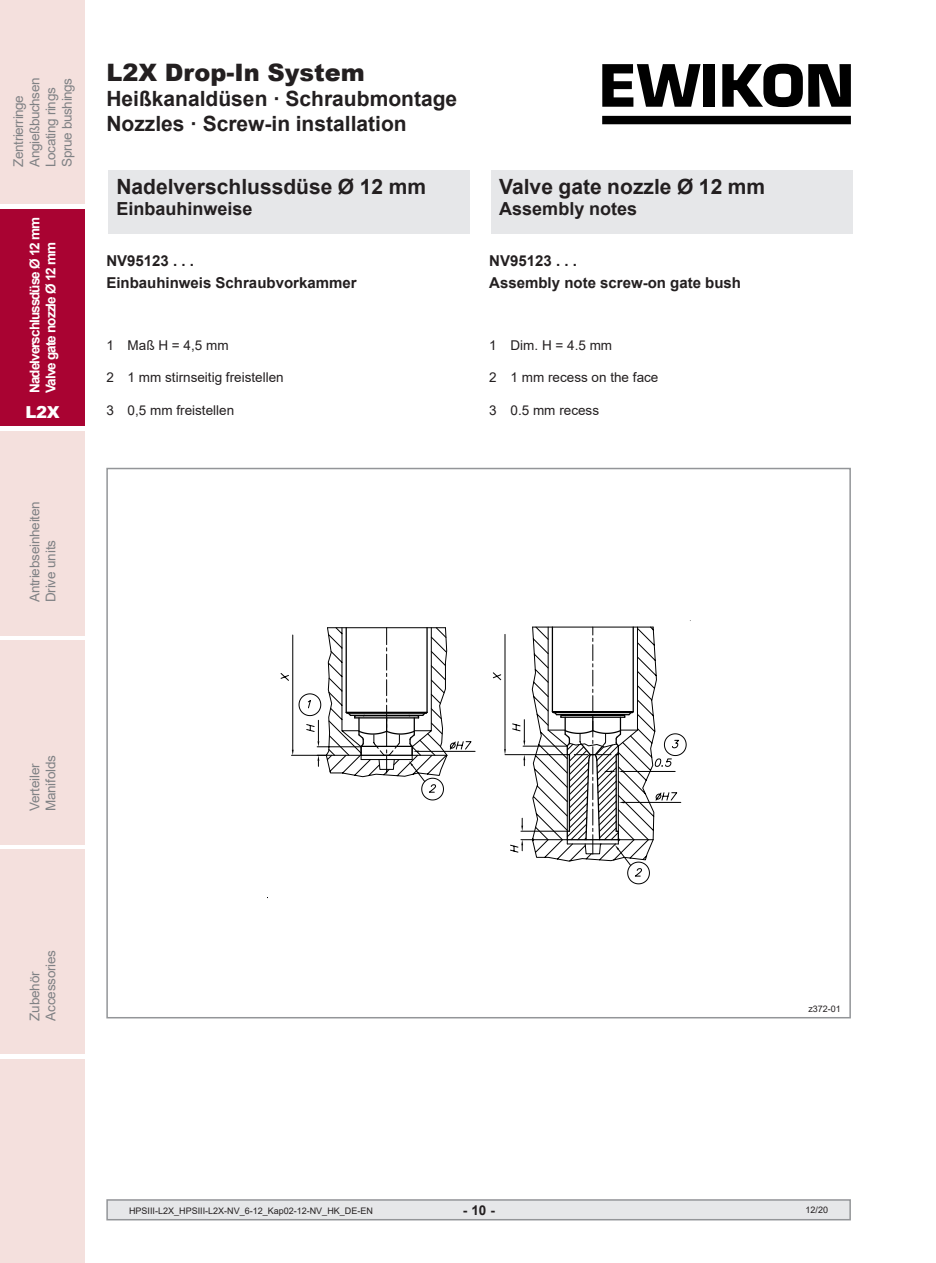
<style>
.page{position:relative;width:936px;height:1263px;background:#fff}
.page>*{position:absolute;margin:0;border:0;box-sizing:border-box;transform-origin:0 0}
.t1{font:900 24px "Arial";color:#231f20}
.Arial-14pt-fett{font:700 21px/25.2px "Arial";color:#231f20}
.Arial-12pt-fett{font:700 18px "Arial";color:#231f20}
.t2{font:900 16.5px "Arial";color:#fff}
.t3{font:700 15px "Arial";color:#231f20}
.t4{font:13.5px/16.2px "Arial";letter-spacing:-.015em;color:#808285}
.t5{font:13.5px "Arial";color:#231f20}
.t6{font:700 13.5px/16.2px "Arial";letter-spacing:-.07em;color:#fff}
.t7{font:700 13.5px "Arial";color:#231f20}
.t8{font:9px "Arial";color:#231f20}
</style>
<div class="page">
<div style="left:106px;top:1199px;width:744px;height:21px;background:#e6e7e9;border:2px solid #939598"></div>
<div style="left:0;top:431px;width:85px;height:204px;background:#f4e0dd"></div>
<div style="left:0;top:640px;width:85px;height:204px;background:#f4e0dd"></div>
<div style="left:0;top:1059px;width:85px;height:204px;background:#f4e0dd"></div>
<div style="left:0;top:850px;width:85px;height:204px;background:#f4e0dd"></div>
<div style="left:0;top:209px;width:85px;height:217px;background:#a90332"></div>
<div style="left:0;top:0;width:85px;height:204px;background:#f4e0dd"></div>
<div style="left:602px;top:116px;width:248px;height:8px;background:#000"></div>
<svg style="left:602px;top:64px;width:98px;height:43px"></svg>
<div style="left:703px;top:64px;width:12px;height:43px;background:#000"></div>
<svg style="left:722px;top:64px;width:80px;height:43px"></svg>
<svg style="left:808px;top:64px;width:42px;height:43px"></svg>
<div style="left:108px;top:170px;width:361px;height:64px;background:#e6e7e9"></div>
<div style="left:490px;top:170px;width:362px;height:64px;background:#e6e7e9"></div>
<svg style="left:280px;top:627px;width:406px;height:257px"></svg>
<p class="t4" style="left:10px;top:167px;width:90px;rotate:-90deg">Zentrierringe<br>Angießbuchsen<br>Locating rings<br>Sprue bushings</p>
<p class="t6" style="left:27px;top:393px;width:178px;rotate:-90deg">Nadelverschlussdüse Ø 12 mm<br>Valve gate nozzle Ø 12 mm</p>
<p class="t2" style="left:26px;top:400px;width:36px">L2X</p>
<h1 class="t1" style="left:106px;top:55px;width:260px">L2X Drop-In System</h1>
<h2 class="Arial-14pt-fett" style="left:106px;top:86px;width:352px">Heißkanaldüsen · Schraubmontage<br>Nozzles · Screw-in installation</h2>
<p class="Arial-14pt-fett" style="left:116px;top:174px;width:311px">Nadelverschlussdüse Ø 12 mm</p>
<p class="Arial-12pt-fett" style="left:116px;top:196px;width:138px">Einbauhinweise</p>
<p class="t3" style="left:106px;top:250px;width:89px">NV95123 . . .</p>
<p class="t3" style="left:106px;top:272px;width:252px">Einbauhinweis Schraubvorkammer</p>
<p class="t5" style="left:106px;top:336px;width:124px">1 Maß H = 4,5 mm</p>
<p class="t5" style="left:106px;top:368px;width:179px">2 1 mm stirnseitig freistellen</p>
<p class="t5" style="left:106px;top:401px;width:129px">3 0,5 mm freistellen</p>
<p class="Arial-14pt-fett" style="left:499px;top:174px;width:267px">Valve gate nozzle Ø 12 mm</p>
<p class="Arial-12pt-fett" style="left:499px;top:196px;width:139px">Assembly notes</p>
<p class="t3" style="left:489px;top:250px;width:89px">NV95123 . . .</p>
<p class="t3" style="left:489px;top:272px;width:253px">Assembly note screw-on gate bush</p>
<p class="t5" style="left:489px;top:336px;width:124px">1 Dim. H = 4.5 mm</p>
<p class="t5" style="left:489px;top:368px;width:171px">2 1 mm recess on the face</p>
<p class="t5" style="left:489px;top:401px;width:111px">3 0.5 mm recess</p>
<p class="t4" style="left:26px;top:602px;width:103px;rotate:-90deg">Antriebseinheiten<br>Drive units</p>
<p class="t4" style="left:26px;top:811px;width:58px;rotate:-90deg">Verteiler<br>Manifolds</p>
<p class="t4" style="left:26px;top:1021px;width:72px;rotate:-90deg">Zubehör<br>Accessories</p>
<p class="t8" style="left:808px;top:1003px;width:34px">z372-01</p>
<p class="t8" style="left:129px;top:1204px;width:245px">HPSIII-L2X_HPSIII-L2X-NV_6-12_Kap02-12-NV_HK_DE-EN</p>
<p class="t7" style="left:462px;top:1200px;width:34px">- 10 -</p>
<p class="t8" style="left:805px;top:1204px;width:24px">12/20</p>
</div>
